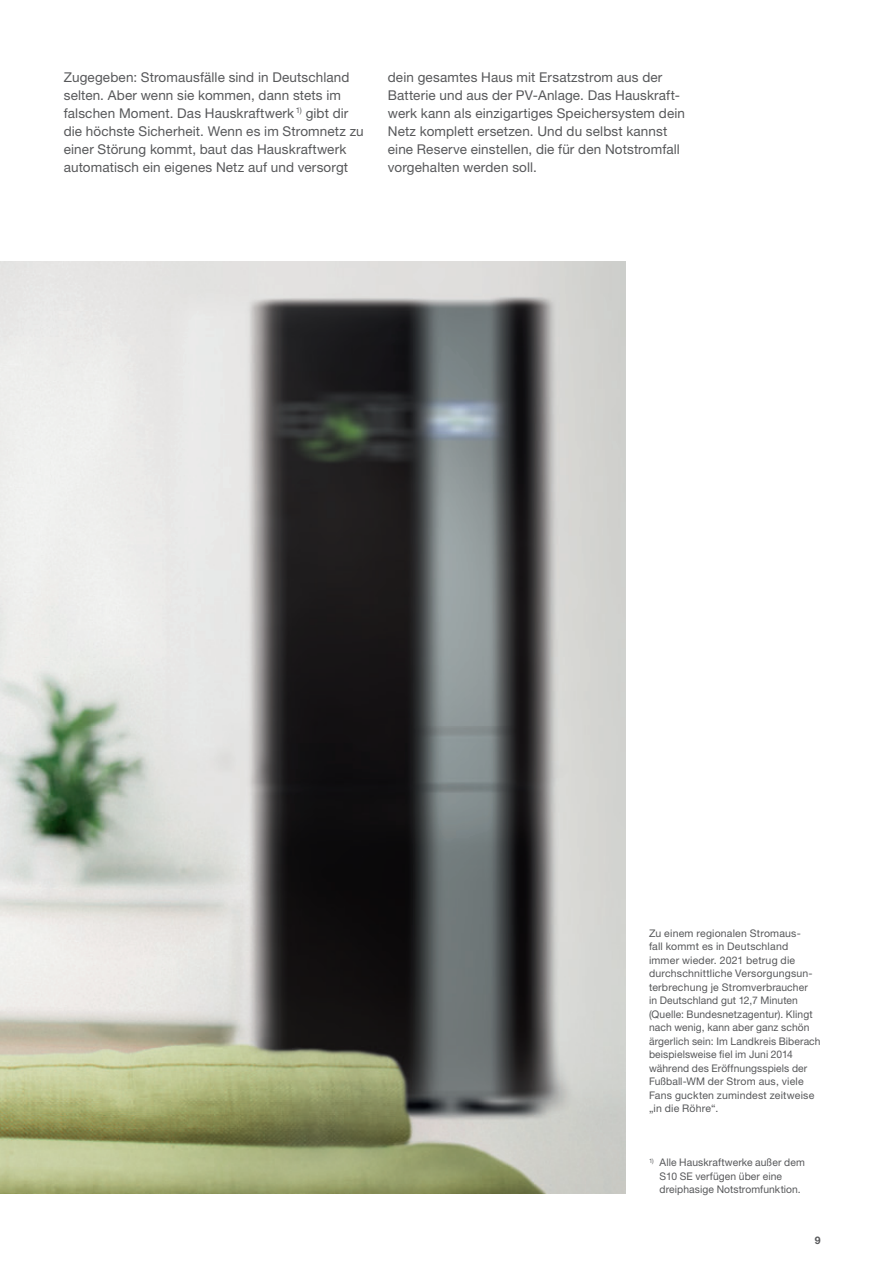
<style>
.page{position:relative;width:893px;height:1263px;background:#fff}
.page>*{position:absolute;margin:0;border:0;box-sizing:border-box;transform-origin:0 0}
.e3dc_Teaser_text_14pt_18pt_roman{font:13.5px/18px "Helvetica Neue LT Pro";letter-spacing:.01em;color:#57585a}
.e3dc_Margin_notes_7pt_9pt_roman{font:10.5px/13.5px "Helvetica Neue LT Pro";letter-spacing:.01em;color:#57585a}
.t1{font:700 10.5px "Helvetica Neue LT Pro";color:#57585a}
</style>
<div class="page">
<img style="left:0;top:262px;width:626px;height:931px">
<p class="e3dc_Teaser_text_14pt_18pt_roman" style="left:64px;top:67px;width:301px">Zugegeben: Stromausfälle sind in Deutschland selten. Aber wenn sie kommen, dann stets im falschen Moment. Das Hauskraftwerk <sup>1)</sup> gibt dir die höchste Sicherheit. Wenn es im Stromnetz zu einer Störung kommt, baut das Hauskraftwerk automatisch ein eigenes Netz auf und versorgt</p>
<p class="e3dc_Teaser_text_14pt_18pt_roman" style="left:388px;top:67px;width:299px">dein gesamtes Haus mit Ersatzstrom aus der Batterie und aus der PV-Anlage. Das Hauskraft&shy;werk kann als einzigartiges Speichersystem dein Netz komplett ersetzen. Und du selbst kannst eine Reserve einstellen, die für den Notstromfall vorgehalten werden soll.</p>
<p class="e3dc_Margin_notes_7pt_9pt_roman" style="left:649px;top:926px;width:173px">Zu einem regionalen Stromaus-<br>fall kommt es in Deutschland immer wieder. 2021 betrug die durchschnittliche Versorgungsun&shy;terbrechung je Stromverbraucher<br>in Deutschland gut 12,7 Minuten (Quelle: Bundesnetzagentur). Klingt nach wenig, kann aber ganz schön ärgerlich sein: Im Landkreis Biberach beispielsweise fiel im Juni 2014 während des Eröffnungsspiels der<br>Fußball-WM der Strom aus, viele<br>Fans guckten zumindest zeitweise „in die Röhre“.</p>
<p class="e3dc_Margin_notes_7pt_9pt_roman" style="left:660px;top:1155px;width:147px;text-indent:-11px"><sup>1)</sup> Alle Hauskraftwerke außer dem<br>S10 SE verfügen über eine dreiphasige Notstromfunktion.</p>
<p class="t1" style="left:815px;top:1233px;width:7px">9</p>
</div>
